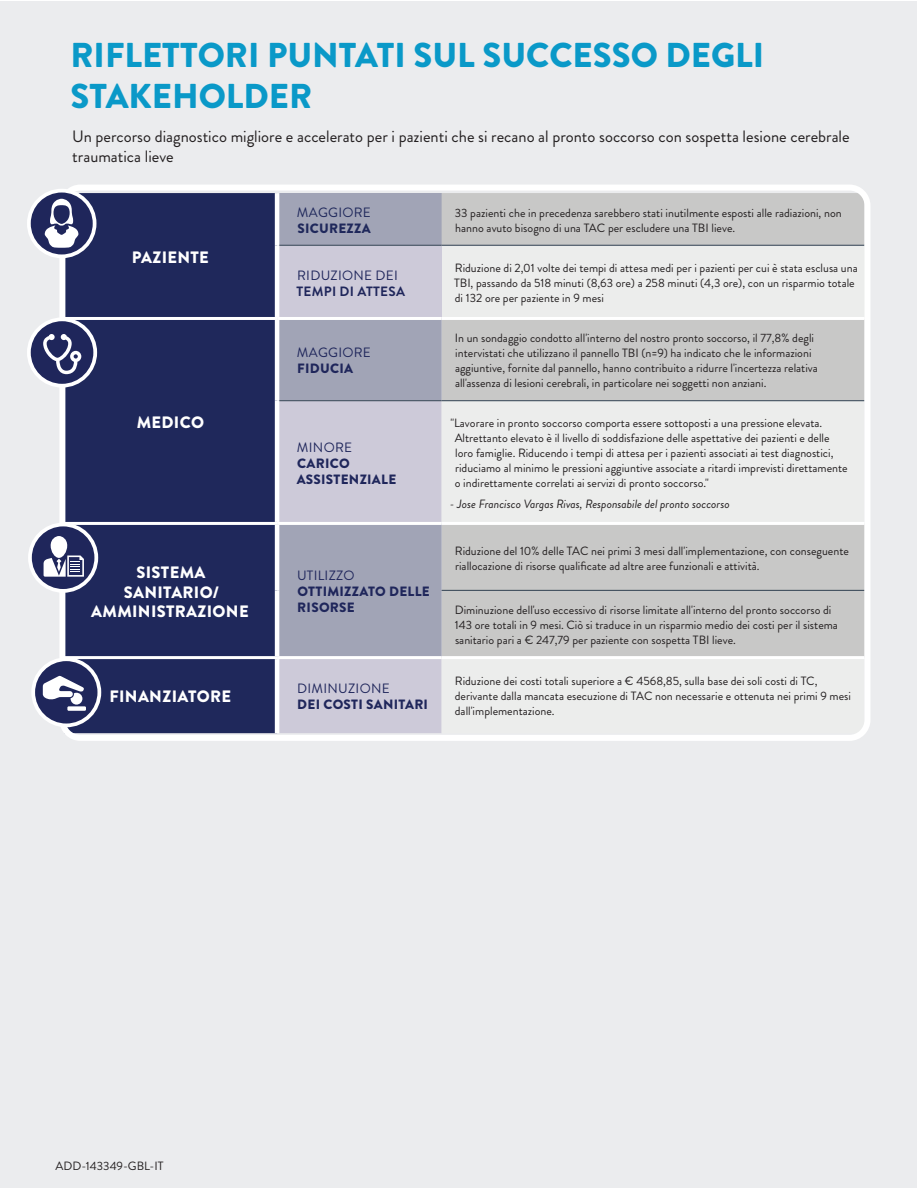
<style>
.page{position:relative;width:918px;height:1188px;background:#fff}
.page>*{position:absolute;margin:0;border:0;box-sizing:border-box;transform-origin:0 0}
.t1{font:900 34.5px/41.4px "Brandon Grotesque";color:#0a99c8}
.t2{font:16.5px/19.8px "Brandon Grotesque";color:#231f20}
.t3{font:900 16.5px/19.8px "Brandon Grotesque";letter-spacing:.02em;color:#fff;text-align:center}
.t4{font:900 13.5px/16.2px "Brandon Grotesque";letter-spacing:.02em;color:#1f265b}
.t5{font:13.5px "Brandon Grotesque";letter-spacing:.02em;color:#1f265b}
.t6{font:700 13.5px "Brandon Grotesque";letter-spacing:.02em;color:#1f265b}
.t7{font:900 13.5px "Brandon Grotesque";letter-spacing:.02em;color:#1f285b}
.t8{font:13.5px "Brandon Grotesque";letter-spacing:.02em;color:#1f285b}
.t9{font:12px/15px "Brandon Grotesque";color:#231f20}
.t10{font:italic 12px "Brandon Grotesque";color:#231f20}
</style>
<div class="page">
<div style="left:1px;top:1px;width:916px;height:1186px;background:#ebecee"></div>
<div style="left:66px;top:193px;width:209px;height:540px;background:#1f285b"></div>
<div style="left:277px;top:193px;width:165px;height:52px;background:#a1a4b6"></div>
<div style="left:442px;top:193px;width:421px;height:207px;background:#c8c8c7"></div>
<div style="left:277px;top:245px;width:165px;height:73px;background:#cdcad9"></div>
<div style="left:442px;top:245px;width:422px;height:73px;background:#ecedec"></div>
<div style="left:279px;top:320px;width:163px;height:80px;background:#a1a4b6"></div>
<svg style="left:279px;top:401px;width:163px;height:332px;fill:#cdcad9"></svg>
<svg style="left:442px;top:401px;width:421px;height:332px"></svg>
<hr style="left:275px;top:193px;width:4px;height:52px;background:#fff">
<hr style="left:275px;top:245px;width:4px;height:72px;background:#fff">
<hr style="left:275px;top:320px;width:4px;height:81px;background:#fff">
<hr style="left:275px;top:401px;width:4px;height:121px;background:#fff">
<hr style="left:275px;top:525px;width:4px;height:65px;background:#fff">
<hr style="left:275px;top:590px;width:4px;height:66px;background:#fff">
<hr style="left:275px;top:659px;width:4px;height:74px;background:#fff">
<hr style="left:277px;top:317px;width:165px;height:3px;background:#fff">
<hr style="left:442px;top:317px;width:422px;height:3px;background:#fff">
<hr style="left:442px;top:522px;width:422px;height:3px;background:#fff">
<hr style="left:442px;top:656px;width:422px;height:3px;background:#fff">
<hr style="left:277px;top:522px;width:165px;height:3px;background:#fff">
<hr style="left:277px;top:656px;width:165px;height:3px;background:#fff">
<hr style="left:64px;top:317px;width:213px;height:3px;background:#fff">
<hr style="left:64px;top:522px;width:213px;height:3px;background:#fff">
<hr style="left:64px;top:656px;width:213px;height:3px;background:#fff">
<hr style="left:279px;top:400px;width:163px;height:1px;background:#425160">
<hr style="left:442px;top:400px;width:422px;height:1px;background:#425160">
<hr style="left:442px;top:245px;width:422px;height:1px;background:#42505f">
<hr style="left:279px;top:245px;width:163px;height:1px;background:#42505f">
<hr style="left:442px;top:590px;width:422px;height:1px;background:#42505f">
<div style="left:59px;top:185px;width:811px;height:556px;border:6px solid #fff;border-radius:18px"></div>
<svg style="left:29px;top:191px;width:66px;height:65px"></svg>
<div style="left:27px;top:189px;width:69px;height:69px;border:4px solid #fff;border-radius:50%"></div>
<svg style="left:45px;top:199px;width:33px;height:49px"></svg>
<svg style="left:29px;top:319px;width:66px;height:67px;fill:#1f265b"></svg>
<div style="left:27px;top:317px;width:70px;height:71px;border:4px solid #fff;border-radius:50%"></div>
<svg style="left:43px;top:334px;width:38px;height:40px"></svg>
<svg style="left:30px;top:525px;width:66px;height:66px;fill:#1f265b"></svg>
<div style="left:28px;top:523px;width:70px;height:70px;border:4px solid #fff;border-radius:50%"></div>
<svg style="left:44px;top:536px;width:40px;height:41px"></svg>
<div style="left:33px;top:659px;width:66px;height:66px;background:#1f265b;border-radius:50%"></div>
<div style="left:31px;top:657px;width:70px;height:70px;border:4px solid #fff;border-radius:50%"></div>
<svg style="left:43px;top:676px;width:41px;height:29px"></svg>
<div style="left:67px;top:706px;width:19px;height:5px;background:#fff"></div>
<h1 class="t1" style="left:70px;top:35px;width:695px">RIFLETTORI PUNTATI SUL SUCCESSO DEGLI<br>STAKEHOLDER</h1>
<h2 class="t2" style="left:72px;top:127px;width:779px">Un percorso diagnostico migliore e accelerato per i pazienti che si recano al pronto soccorso con sospetta lesione cerebrale traumatica lieve</h2>
<h2 class="t3" style="left:132px;top:247px;width:79px">PAZIENTE</h2>
<h2 class="t3" style="left:137px;top:413px;width:69px">MEDICO</h2>
<p class="t8" style="left:297px;top:203px;width:75px">MAGGIORE</p>
<p class="t7" style="left:297px;top:219px;width:75px">SICUREZZA</p>
<p class="t5" style="left:297px;top:266px;width:102px">RIDUZIONE DEI</p>
<p class="t6" style="left:297px;top:282px;width:110px">TEMPI DI ATTESA</p>
<p class="t5" style="left:297px;top:343px;width:75px">MAGGIORE</p>
<p class="t4" style="left:297px;top:361px;width:57px">FIDUCIA</p>
<p class="t5" style="left:297px;top:438px;width:57px">MINORE</p>
<p class="t4" style="left:297px;top:455px;width:101px">CARICO<br>ASSISTENZIALE</p>
<h2 class="t3" style="left:91px;top:562px;width:159px">SISTEMA<br>SANITARIO/<br>AMMINISTRAZIONE</h2>
<p class="t5" style="left:297px;top:566px;width:59px">UTILIZZO</p>
<p class="t4" style="left:297px;top:584px;width:134px">OTTIMIZZATO DELLE<br>RISORSE</p>
<h2 class="t3" style="left:110px;top:687px;width:123px">FINANZIATORE</h2>
<p class="t5" style="left:297px;top:679px;width:94px">DIMINUZIONE</p>
<p class="t4" style="left:297px;top:697px;width:132px">DEI COSTI SANITARI</p>
<p class="t9" style="left:455px;top:205px;width:388px">33 pazienti che in precedenza sarebbero stati inutilmente esposti alle radiazioni, non hanno avuto bisogno di una TAC per escludere una TBI lieve.</p>
<p class="t9" style="left:454px;top:261px;width:405px">Riduzione di 2,01 volte dei tempi di attesa medi per i pazienti per cui è stata esclusa una<br>TBI, passando da 518 minuti (8,63 ore) a 258 minuti (4,3 ore), con un risparmio totale di 132 ore per paziente in 9 mesi</p>
<p class="t9" style="left:455px;top:331px;width:364px">In un sondaggio condotto all'interno del nostro pronto soccorso, il 77,8% degli intervistati che utilizzano il pannello TBI (n=9) ha indicato che le informazioni aggiuntive, fornite dal pannello, hanno contribuito a ridurre l'incertezza relativa all'assenza di lesioni cerebrali, in particolare nei soggetti non anziani.</p>
<p class="t9" style="left:455px;top:415px;width:395px;text-indent:-4px">"Lavorare in pronto soccorso comporta essere sottoposti a una pressione elevata.<br>Altrettanto elevato è il livello di soddisfazione delle aspettative dei pazienti e delle loro famiglie. Riducendo i tempi di attesa per i pazienti associati ai test diagnostici, riduciamo al minimo le pressioni aggiuntive associate a ritardi imprevisti direttamente o indirettamente correlati ai servizi di pronto soccorso."</p>
<p class="t10" style="left:450px;top:495px;width:281px">- Jose Francisco Vargas Rivas, Responsabile del pronto soccorso</p>
<p class="t9" style="left:455px;top:543px;width:396px">Riduzione del 10% delle TAC nei primi 3 mesi dall'implementazione, con conseguente riallocazione di risorse qualificate ad altre aree funzionali e attività.</p>
<p class="t9" style="left:455px;top:603px;width:385px">Diminuzione dell'uso eccessivo di risorse limitate all'interno del pronto soccorso di<br>143 ore totali in 9 mesi. Ciò si traduce in un risparmio medio dei costi per il sistema sanitario pari a € 247,79 per paziente con sospetta TBI lieve.</p>
<p class="t9" style="left:455px;top:674px;width:398px">Riduzione dei costi totali superiore a € 4568,85, sulla base dei soli costi di TC, derivante dalla mancata esecuzione di TAC non necessarie e ottenuta nei primi 9 mesi dall'implementazione.</p>
<p class="t9" style="left:56px;top:1158px;width:109px">ADD-143349-GBL-IT</p>
</div>
